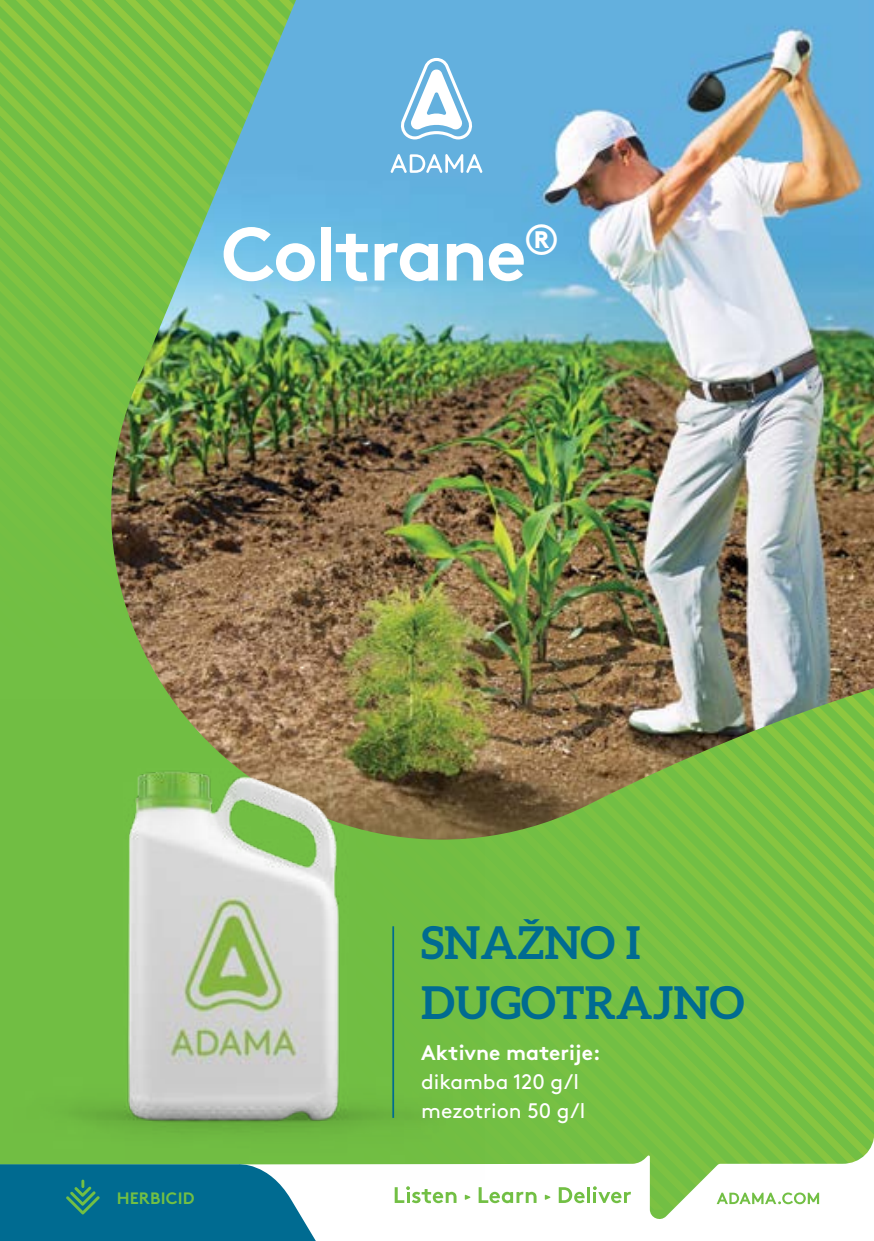
<style>
.page{position:relative;width:874px;height:1241px;background:#fff}
.page>*{position:absolute;margin:0;border:0;box-sizing:border-box;transform-origin:0 0}
.t1{font:700 75.25px "Brown Pro";letter-spacing:-.03em;color:#fff}
.t2{font:700 45.5px/59.5px "Aleo";color:#006b91}
.t3{font:21px/29.1px "Brown Pro";color:#fff}
.t4{font:700 21px "Brown Pro";color:#fff}
.t5{font:700 16.45px "Brown Pro";letter-spacing:.01em;color:#72bf44}
</style>
<div class="page">
<svg style="left:484px;top:867px;width:376px;height:256px;background:#79c142"></svg>
<svg style="left:484px;top:901px;width:179px;height:222px;background:#76c043"></svg>
<svg style="left:484px;top:923px;width:157px;height:200px;background:#75bf43"></svg>
<svg style="left:0;top:3px;width:103px;height:198px;background:#7dc242"></svg>
<svg style="left:0;top:223px;width:103px;height:425px;background:#75bf43"></svg>
<svg style="left:630px;top:1123px;width:243px;height:96px"></svg>
<img style="left:103px;top:0;width:770px;height:867px">
<img style="left:0;top:699px;width:484px;height:466px">
<svg style="left:390px;top:0;width:294px;height:186px;background:#77b4d9"></svg>
<svg style="left:0;top:1161px;width:324px;height:79px;background:#1d7d97"></svg>
<svg style="left:716px;top:1192px;width:102px;height:11px"></svg>
<svg style="left:356px;top:1011px;width:274px;height:193px"></svg>
<hr style="left:392px;top:926px;width:2px;height:191px;background:#006b91">
<h1 class="t1" style="left:221px;top:193px;width:340px">Coltrane<sup>®</sup></h1>
<p class="t5" style="left:117px;top:1184px;width:79px">HERBICID</p>
<h2 class="t2" style="left:421px;top:914px;width:324px">SNAŽNO I<br>DUGOTRAJNO</h2>
<p class="t4" style="left:421px;top:1035px;width:181px">Aktivne materije:</p>
<p class="t3" style="left:421px;top:1065px;width:166px">dikamba 120 g/l mezotrion 50 g/l</p>
</div>
